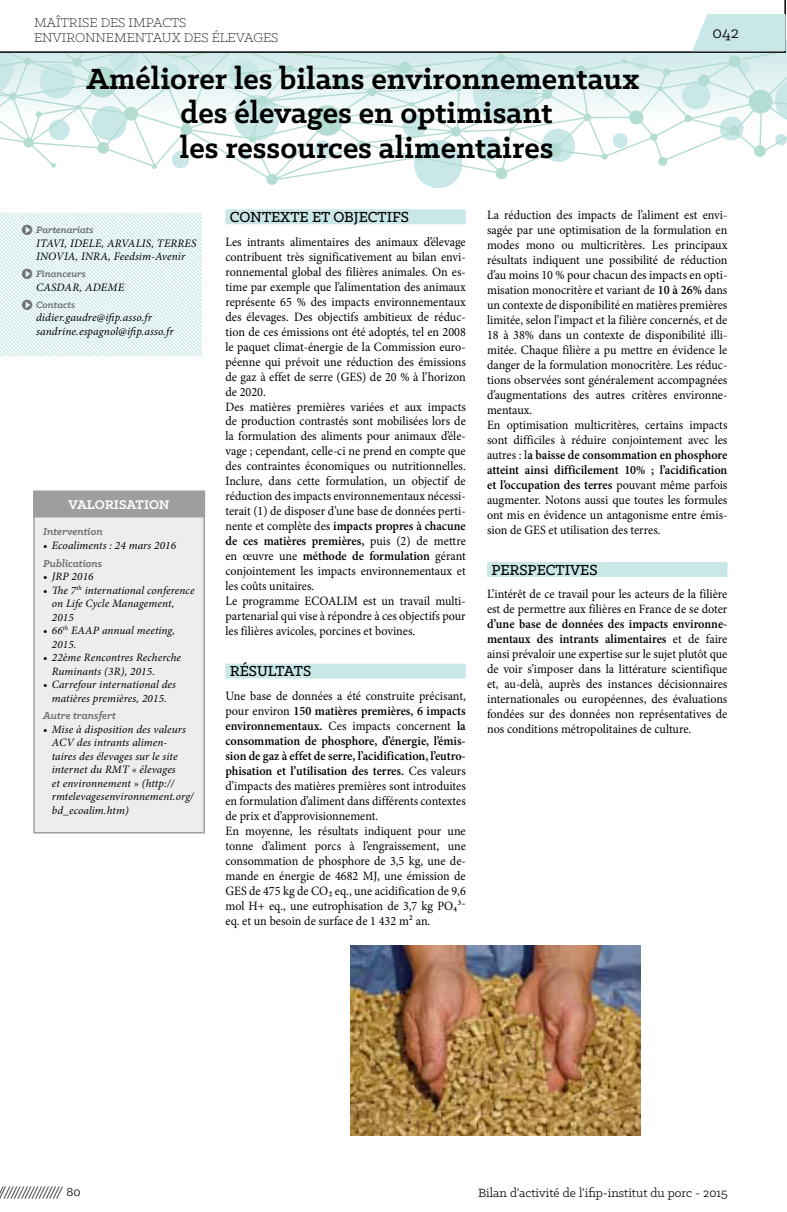
<style>
.page{position:relative;width:787px;height:1212px;background:#fff}
.page>*{position:absolute;margin:0;border:0;box-sizing:border-box;transform-origin:0 0}
.t1{font:700 33px/34.5px "Klinic Slab";color:#000;text-align:center}
.t2{font:18px "Klinic Slab";color:#000}
.t3{font:500 16.5px "Klinic Slab";color:#000;scale:.95 1}
.t4{font:300 14.25px/15px "Klinic Slab";color:#000}
.t5{font:700 14.25px "Klinic Slab";color:#fff}
.t6{font:13.5px "Klinic Slab";color:#000}
.t7{font:12.75px/15px "Minion Pro";color:#000;scale:.95 1}
.t8{font:italic 11.4px/13.6px "Minion Pro";letter-spacing:.01em;color:#000}
.t9{font:italic 11.25px/13.5px "Minion Pro";letter-spacing:.01em;color:#000}
.t10{font:italic 700 11.25px "Klinic Slab";color:#707172}
.t11{font:italic 700 10.5px "Klinic Slab";color:#707172}
.s1{font-family:"icon faure";font-weight:400;font-style:normal;font-size:15px}
.s2{font-weight:600}
</style>
<div class="page">
<svg style="left:0;top:14px;width:787px;height:174px"></svg>
<svg style="left:0;top:212px;width:202px;height:145px"></svg>
<div style="left:225px;top:209px;width:241px;height:15px;background:#cae7e8"></div>
<div style="left:225px;top:664px;width:241px;height:15px;background:#cae7e8"></div>
<div style="left:487px;top:562px;width:240px;height:15px;background:#cae7e8"></div>
<div style="left:34px;top:497px;width:170px;height:336px;background:#eceded"></div>
<div style="left:33px;top:490px;width:172px;height:27px;background:#9c9e9f"></div>
<div style="left:33px;top:497px;width:172px;height:336px;border:2px solid #9c9e9f"></div>
<img style="left:350px;top:946px;width:290px;height:189px">
<p class="t4" style="left:34px;top:14px;width:246px">MAÎTRISE DES IMPACTS<br>ENVIRONNEMENTAUX DES ÉLEVAGES</p>
<h1 class="t1" style="left:86px;top:61px;width:555px">Améliorer les bilans environnementaux des élevages en optimisant<br>les ressources alimentaires</h1>
<h2 class="t2" style="left:712px;top:21px;width:28px">042</h2>
<p class="t11" style="left:21px;top:223px;width:74px"><span class="s1">A</span> Partenariats</p>
<p class="t8" style="left:36px;top:236px;width:162px">ITAVI, IDELE, ARVALIS, TERRES<br>INOVIA, INRA, Feedsim-Avenir</p>
<p class="t11" style="left:21px;top:267px;width:66px"><span class="s1">A</span> Financeurs</p>
<p class="t8" style="left:36px;top:280px;width:89px">CASDAR, ADEME</p>
<p class="t11" style="left:21px;top:298px;width:55px"><span class="s1">A</span> Contacts</p>
<p class="t8" style="left:36px;top:311px;width:139px">didier.gaudre@ifip.asso.fr sandrine.espagnol@ifip.asso.fr</p>
<p class="t5" style="left:69px;top:495px;width:45px">Valorisa</p>
<p class="t5" style="left:136px;top:495px;width:35px">tion</p>
<p class="t10" style="left:43px;top:524px;width:61px">Intervention</p>
<p class="t9" style="left:43px;top:538px;width:134px">• Ecoaliments : 24 mars 2016</p>
<p class="t10" style="left:43px;top:556px;width:60px">Publications</p>
<p class="t9" style="left:43px;top:570px;width:52px">• JRP 2016</p>
<p class="t9" style="left:52px;top:583px;width:144px;text-indent:-9px">• The 7<sup>th</sup> international conference on Life Cycle Management,<br>2015</p>
<p class="t9" style="left:52px;top:624px;width:125px;text-indent:-9px">• 66<sup>th</sup> EAAP annual meeting,<br>2015.</p>
<p class="t9" style="left:52px;top:651px;width:131px;text-indent:-9px">• 22ème Rencontres Recherche<br>Ruminants (3R), 2015.</p>
<p class="t9" style="left:43px;top:678px;width:134px;text-align:center">• Carrefour international des matières premières, 2015.</p>
<p class="t10" style="left:43px;top:708px;width:74px">Autre transfert</p>
<p class="t9" style="left:52px;top:722px;width:143px;text-indent:-9px">• Mise à disposition des valeurs<br>ACV des intrants alimen&shy;taires des élevages sur le site internet du RMT « élevages<br>et environnement » (http:// rmtelevagesenvironnement.org/ bd_ecoalim.htm)</p>
<p class="t3" style="left:230px;top:206px;width:181px">CONTEXTE ET OBJECTIFS</p>
<p class="t7" style="left:225px;top:234px;width:254px">Les intrants alimentaires des animaux d’élevage contribuent très significativement au bilan envi&shy;ronnemental global des filières animales. On es&shy;time par exemple que l’alimentation des animaux représente 65 % des impacts environnementaux des élevages. Des objectifs ambitieux de réduc&shy;tion de ces émissions ont été adoptés, tel en 2008 le paquet climat-énergie de la Commission euro&shy;péenne qui prévoit une réduction des émissions de gaz à effet de serre (GES) de 20 % à l’horizon de 2020.<br>Des matières premières variées et aux impacts de production contrastés sont mobilisées lors de la formulation des aliments pour animaux d’éle&shy;vage ; cependant, celle-ci ne prend en compte que des contraintes économiques ou nutritionnelles.<br>Inclure, dans cette formulation, un objectif de réduction des impacts environnementaux nécessi&shy;terait (1) de disposer d’une base de données perti&shy;nente et complète des <span class="s2">impacts propres à chacune de ces matières premières,</span> puis (2) de mettre en œuvre une <span class="s2">méthode de formulation</span> gérant conjointement les impacts environnementaux et les coûts unitaires.<br>Le programme ECOALIM est un travail multi&shy;partenarial qui vise à répondre à ces objectifs pour les filières avicoles, porcines et bovines.</p>
<p class="t3" style="left:230px;top:661px;width:83px">RÉSULTATS</p>
<p class="t7" style="left:225px;top:688px;width:254px">Une base de données a été construite précisant, pour environ <span class="s2">150 matières premières, 6 impacts environnementaux.</span> Ces impacts concernent <span class="s2">la consommation de phosphore, d’énergie, l’émis&shy;sion de gaz à effet de serre, l’acidification, l’eutro&shy;phisation et l’utilisation des terres.</span> Ces valeurs d’impacts des matières premières sont introduites en formulation d’aliment dans différents contextes de prix et d’approvisionnement.<br>En moyenne, les résultats indiquent pour une tonne d’aliment porcs à l’engraissement, une consommation de phosphore de 3,5 kg, une de&shy;mande en énergie de 4682 MJ, une émission de GES de 475 kg de CO₂ eq., une acidification de 9,6 mol H+ eq., une eutrophisation de 3,7 kg PO₄³- eq. et un besoin de surface de 1 432 m² an.</p>
<p class="t7" style="left:487px;top:207px;width:254px">La réduction des impacts de l’aliment est envi&shy;sagée par une optimisation de la formulation en modes mono ou multicritères. Les principaux résultats indiquent une possibilité de réduction d’au moins 10 % pour chacun des impacts en opti&shy;misation monocritère et variant de <span class="s2">10 à 26%</span> dans un contexte de disponibilité en matières premières limitée, selon l’impact et la filière concernés, et de 18 à 38% dans un contexte de disponibilité illi&shy;mitée. Chaque filière a pu mettre en évidence le danger de la formulation monocritère. Les réduc&shy;tions observées sont généralement accompagnées d’augmentations des autres critères environne&shy;mentaux.<br>En optimisation multicritères, certains impacts sont difficiles à réduire conjointement avec les autres : l<span class="s2">a baisse de consommation en phosphore atteint ainsi difficilement 10% ; l’acidification et l’occupation des terres</span> pouvant même parfois augmenter. Notons aussi que toutes les formules ont mis en évidence un antagonisme entre émis&shy;sion de GES et utilisation des terres.</p>
<p class="t3" style="left:491px;top:559px;width:111px">PERSPECTIVES</p>
<p class="t7" style="left:487px;top:587px;width:254px">L’intérêt de ce travail pour les acteurs de la filière est de permettre aux filières en France de se doter</p>
<p class="t7" style="left:487px;top:617px;width:254px;text-align:justify"><span class="s2">d’une base de données des impacts environne&shy;mentaux des intrants alimentaires</span> et de faire ainsi prévaloir une expertise sur le sujet plutôt que de voir s’imposer dans la littérature scientifique et, au-delà, auprès des instances décisionnaires internationales ou européennes, des évaluations fondées sur des données non représentatives de nos conditions métropolitaines de culture.</p>
<p class="t6" style="left:0;top:1183px;width:82px">///////////////// 8 0</p>
<p class="t6" style="left:478px;top:1184px;width:251px">Bilan d’activité de l’ifip-institut du porc - 2015</p>
</div>
